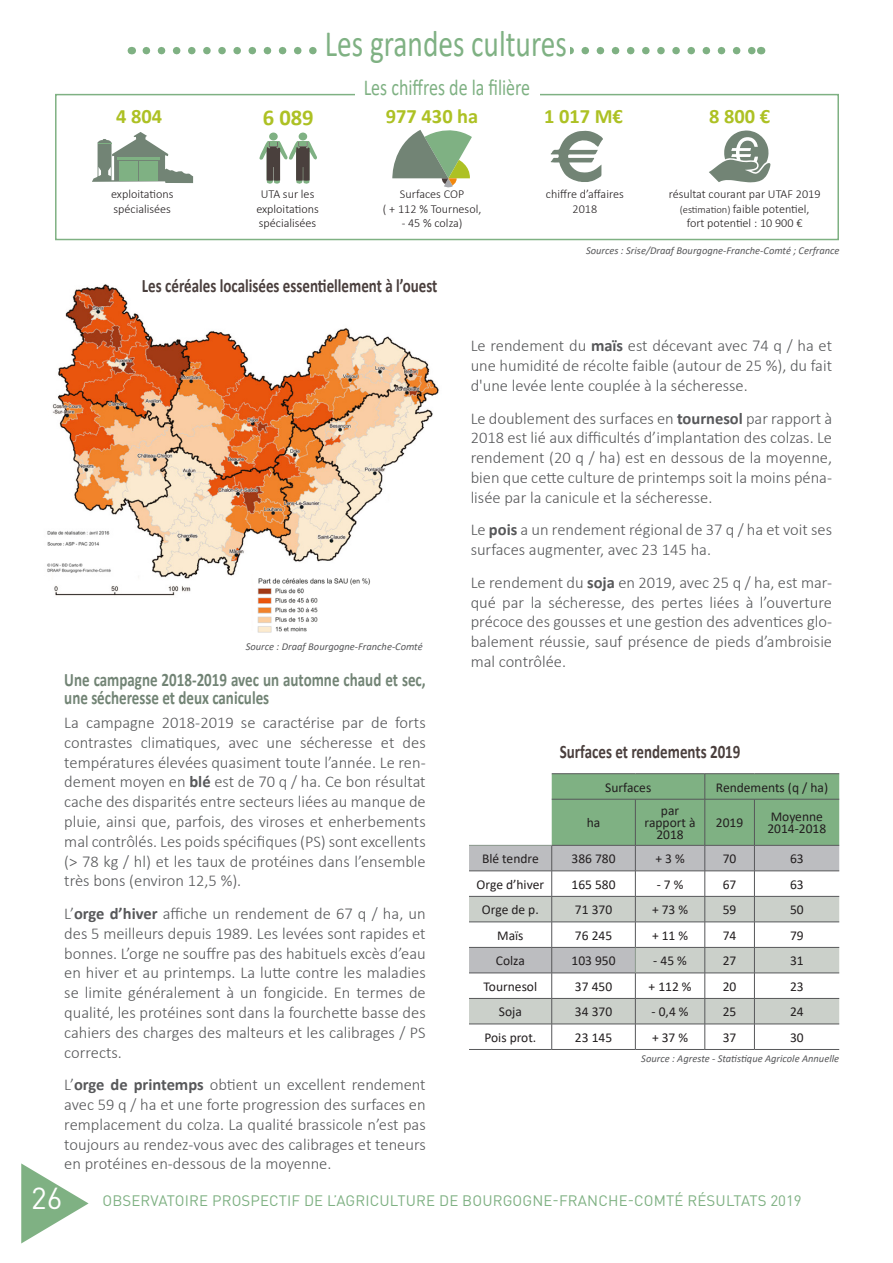
<style>
.page{position:relative;width:893px;height:1263px;background:#fff}
.page>*{position:absolute;margin:0;border:0;box-sizing:border-box;transform-origin:0 0}
.t1{font:37.35px "Calibri";color:#7fb183;scale:.79 1}
.t2{font:30px "DIN Pro";color:#fff}
.t3{font:22.8px "Calibri";color:#7fb183;scale:.79 1}
.t4{font:700 22.65px "Calibri";color:#adc124}
.t5{font:700 20.4px "Calibri";color:#adc124}
.t6{font:700 19.05px/18px "Calibri";color:#728475;scale:.79 1}
.t7{font:700 19.05px "Calibri";color:#4a3f3d;scale:.79 1}
.t8{font:300 16.5px/19.8px "Calibri";color:#57585a;text-align:justify}
.t9{font:15px "DIN Pro";letter-spacing:.01em;color:#7fb183}
.t10{font:13.5px/12px "Calibri";color:#231f20;text-align:center}
.t11{font:300 12.15px/14.5px "Calibri";color:#231f20;text-align:center}
.t12{font:italic 10.5px "Calibri";color:#57585a}
.s1{font-size:10.5px}
.s2{font-weight:700}
</style>
<div class="page">
<svg style="left:146px;top:47px;width:607px;height:7px"></svg>
<svg style="left:21px;top:1163px;width:68px;height:80px"></svg>
<div style="left:322px;top:34px;width:248px;height:32px;background:#fff"></div>
<div style="left:55px;top:94px;width:784px;height:146px;border:2px solid #7fb183"></div>
<div style="left:354px;top:82px;width:185px;height:20px;background:#fff"></div>
<svg style="left:709px;top:130px;width:61px;height:52px"></svg>
<svg style="left:92px;top:132px;width:101px;height:51px"></svg>
<svg style="left:551px;top:130px;width:52px;height:52px"></svg>
<div style="left:269px;top:133px;width:9px;height:7px;background:#7fb183;border-radius:50%"></div>
<svg style="left:259px;top:141px;width:58px;height:43px"></svg>
<div style="left:299px;top:133px;width:8px;height:7px;background:#7fb183;border-radius:50%"></div>
<svg style="left:469px;top:846px;width:82px;height:50px;fill:#bcbdc0"></svg>
<svg style="left:469px;top:897px;width:82px;height:127px"></svg>
<hr style="left:705px;top:773px;width:49px;height:1px;background:#57585a">
<hr style="left:754px;top:773px;width:85px;height:1px;background:#57585a">
<hr style="left:469px;top:871px;width:83px;height:1px;background:#57585a">
<hr style="left:469px;top:896px;width:83px;height:1px;background:#57585a">
<hr style="left:469px;top:922px;width:83px;height:1px;background:#57585a">
<hr style="left:469px;top:1049px;width:83px;height:1px;background:#57585a">
<hr style="left:552px;top:1049px;width:83px;height:1px;background:#57585a">
<hr style="left:635px;top:1049px;width:70px;height:1px;background:#57585a">
<hr style="left:705px;top:1049px;width:49px;height:1px;background:#57585a">
<hr style="left:754px;top:1049px;width:85px;height:1px;background:#57585a">
<hr style="left:552px;top:773px;width:83px;height:1px;background:#57585a">
<hr style="left:635px;top:773px;width:70px;height:1px;background:#57585a">
<hr style="left:469px;top:947px;width:83px;height:1px;background:#57585a">
<hr style="left:469px;top:973px;width:83px;height:1px;background:#57585a">
<hr style="left:469px;top:998px;width:83px;height:1px;background:#57585a">
<hr style="left:469px;top:1024px;width:83px;height:1px;background:#57585a">
<hr style="left:469px;top:845px;width:83px;height:1px;background:#88968a">
<svg style="left:551px;top:774px;width:288px;height:275px"></svg>
<svg style="left:392px;top:130px;width:80px;height:58px"></svg>
<img style="left:47px;top:284px;width:392px;height:312px">
<div style="left:381px;top:503px;width:84px;height:55px;background:#fff"></div>
<img style="left:252px;top:574px;width:124px;height:59px">
<p class="t5" style="left:116px;top:102px;width:48px">4 804</p>
<p class="t11" style="left:111px;top:187px;width:64px">exploitations</p>
<p class="t11" style="left:114px;top:201px;width:59px">spécialisées</p>
<h1 class="t1" style="left:325px;top:18px;width:308px">Les grandes cultures</h1>
<p class="t3" style="left:364px;top:72px;width:212px">Les chiffres de la filière</p>
<p class="t5" style="left:386px;top:102px;width:94px">977 430 ha</p>
<p class="t4" style="left:263px;top:101px;width:52px">6 089</p>
<p class="t5" style="left:544px;top:102px;width:80px">1 017 M€</p>
<p class="t5" style="left:709px;top:102px;width:63px">8 800 €</p>
<p class="t11" style="left:261px;top:187px;width:55px">UTA sur les</p>
<p class="t11" style="left:256px;top:201px;width:64px">exploitations</p>
<p class="t11" style="left:259px;top:216px;width:59px">spécialisées</p>
<p class="t11" style="left:400px;top:187px;width:66px">Surfaces COP</p>
<p class="t11" style="left:383px;top:201px;width:100px">( + 112 % Tournesol,</p>
<p class="t11" style="left:402px;top:216px;width:62px">- 45 % colza)</p>
<p class="t11" style="left:546px;top:187px;width:79px">chiffre d’affaires</p>
<p class="t11" style="left:572px;top:201px;width:26px">2018</p>
<p class="t11" style="left:669px;top:187px;width:153px">résultat courant par UTAF 2019 <span class="s1">(estimation)</span> faible potentiel,</p>
<p class="t11" style="left:687px;top:216px;width:117px">fort potentiel : 10 900 €</p>
<p class="t12" style="left:586px;top:243px;width:255px">Sources : Srise/Draaf Bourgogne-Franche-Comté ; Cerfrance</p>
<p class="t7" style="left:142px;top:272px;width:375px">Les céréales localisées essentiellement à l’ouest</p>
<p class="t12" style="left:246px;top:639px;width:178px">Source : Draaf Bourgogne-Franche-Comté</p>
<p class="t6" style="left:64px;top:670px;width:459px">Une campagne 2018-2019 avec un automne chaud et sec, une sécheresse et deux canicules</p>
<p class="t8" style="left:64px;top:712px;width:363px">La campagne 2018-2019 se caractérise par de forts contrastes climatiques, avec une sécheresse et des températures élevées quasiment toute l’année. Le ren&shy;dement moyen en <span class="s2">blé</span> est de 70 q / ha. Ce bon résultat cache des disparités entre secteurs liées au manque de pluie, ainsi que, parfois, des viroses et enherbements mal contrôlés. Les poids spécifiques (PS) sont excellents (&gt; 78 kg / hl) et les taux de protéines dans l’ensemble très bons (environ 12,5 %).</p>
<p class="t8" style="left:64px;top:903px;width:363px">L’<span class="s2">orge d’hiver</span> affiche un rendement de 67 q / ha, un des 5 meilleurs depuis 1989. Les levées sont rapides et bonnes. L’orge ne souffre pas des habituels excès d’eau en hiver et au printemps. La lutte contre les maladies se limite généralement à un fongicide. En termes de qualité, les protéines sont dans la fourchette basse des cahiers des charges des malteurs et les calibrages / PS corrects.</p>
<p class="t8" style="left:64px;top:1075px;width:363px">L’<span class="s2">orge de printemps</span> obtient un excellent rendement avec 59 q / ha et une forte progression des surfaces en remplacement du colza. La qualité brassicole n’est pas toujours au rendez-vous avec des calibrages et teneurs en protéines en-dessous de la moyenne.</p>
<p class="t8" style="left:471px;top:336px;width:363px">Le rendement du <span class="s2">maïs</span> est décevant avec 74 q / ha et une humidité de récolte faible (autour de 25 %), du fait d'une levée lente couplée à la sécheresse.</p>
<p class="t8" style="left:471px;top:408px;width:363px">Le doublement des surfaces en <span class="s2">tournesol</span> par rapport à 2018 est lié aux difficultés d’implantation des colzas. Le rendement (20 q / ha) est en dessous de la moyenne, bien que cette culture de printemps soit la moins péna&shy;lisée par la canicule et la sécheresse.</p>
<p class="t8" style="left:471px;top:520px;width:363px">Le <span class="s2">pois</span> a un rendement régional de 37 q / ha et voit ses surfaces augmenter, avec 23 145 ha.</p>
<p class="t8" style="left:471px;top:572px;width:363px">Le rendement du <span class="s2">soja</span> en 2019, avec 25 q / ha, est mar&shy;qué par la sécheresse, des pertes liées à l’ouverture précoce des gousses et une gestion des adventices glo&shy;balement réussie, sauf présence de pieds d’ambroisie mal contrôlée.</p>
<p class="t7" style="left:560px;top:738px;width:230px">Surfaces et rendements 2019</p>
<p class="t10" style="left:605px;top:781px;width:48px">Surfaces</p>
<p class="t10" style="left:716px;top:781px;width:114px">Rendements (q / ha)</p>
<p class="t10" style="left:587px;top:816px;width:15px">ha</p>
<p class="t10" style="left:645px;top:804px;width:52px">par rapport à<br>2018</p>
<p class="t10" style="left:716px;top:816px;width:29px">2019</p>
<p class="t10" style="left:771px;top:810px;width:54px">Moyenne</p>
<p class="t10" style="left:767px;top:822px;width:60px">2014-2018</p>
<p class="t10" style="left:482px;top:852px;width:58px">Blé tendre</p>
<p class="t10" style="left:571px;top:852px;width:46px">386 780</p>
<p class="t10" style="left:655px;top:852px;width:31px">+ 3 %</p>
<p class="t10" style="left:723px;top:852px;width:15px">70</p>
<p class="t10" style="left:790px;top:852px;width:15px">63</p>
<p class="t10" style="left:477px;top:878px;width:69px">Orge d’hiver</p>
<p class="t10" style="left:571px;top:878px;width:46px">165 580</p>
<p class="t10" style="left:657px;top:878px;width:28px">- 7 %</p>
<p class="t10" style="left:723px;top:878px;width:15px">67</p>
<p class="t10" style="left:790px;top:878px;width:15px">63</p>
<p class="t10" style="left:482px;top:903px;width:58px">Orge de p.</p>
<p class="t10" style="left:575px;top:903px;width:39px">71 370</p>
<p class="t10" style="left:652px;top:903px;width:38px">+ 73 %</p>
<p class="t10" style="left:723px;top:903px;width:15px">59</p>
<p class="t10" style="left:790px;top:903px;width:15px">50</p>
<p class="t10" style="left:497px;top:929px;width:28px">Maïs</p>
<p class="t10" style="left:575px;top:929px;width:39px">76 245</p>
<p class="t10" style="left:652px;top:929px;width:38px">+ 11 %</p>
<p class="t10" style="left:723px;top:929px;width:15px">74</p>
<p class="t10" style="left:790px;top:929px;width:15px">79</p>
<p class="t10" style="left:496px;top:954px;width:30px">Colza</p>
<p class="t10" style="left:571px;top:954px;width:46px">103 950</p>
<p class="t10" style="left:653px;top:954px;width:35px">- 45 %</p>
<p class="t10" style="left:723px;top:954px;width:15px">27</p>
<p class="t10" style="left:790px;top:954px;width:15px">31</p>
<p class="t10" style="left:484px;top:980px;width:55px">Tournesol</p>
<p class="t10" style="left:575px;top:980px;width:39px">37 450</p>
<p class="t10" style="left:649px;top:980px;width:45px">+ 112 %</p>
<p class="t10" style="left:723px;top:980px;width:15px">20</p>
<p class="t10" style="left:790px;top:980px;width:15px">23</p>
<p class="t10" style="left:499px;top:1005px;width:25px">Soja</p>
<p class="t10" style="left:575px;top:1005px;width:39px">34 370</p>
<p class="t10" style="left:652px;top:1005px;width:38px">- 0,4 %</p>
<p class="t10" style="left:723px;top:1005px;width:15px">25</p>
<p class="t10" style="left:790px;top:1005px;width:15px">24</p>
<p class="t10" style="left:484px;top:1031px;width:53px">Pois prot.</p>
<p class="t10" style="left:575px;top:1031px;width:39px">23 145</p>
<p class="t10" style="left:652px;top:1031px;width:38px">+ 37 %</p>
<p class="t10" style="left:723px;top:1031px;width:15px">37</p>
<p class="t10" style="left:790px;top:1031px;width:15px">30</p>
<p class="t12" style="left:641px;top:1051px;width:199px">Source : Agreste - Statistique Agricole Annuelle</p>
<h2 class="t2" style="left:31px;top:1178px;width:33px">26</h2>
<p class="t9" style="left:102px;top:1191px;width:701px">OBSERVATOIRE PROSPECTIF DE L’AGRICULTURE DE BOURGOGNE-FRANCHE-COMTÉ RÉSULTATS 2019</p>
</div>
